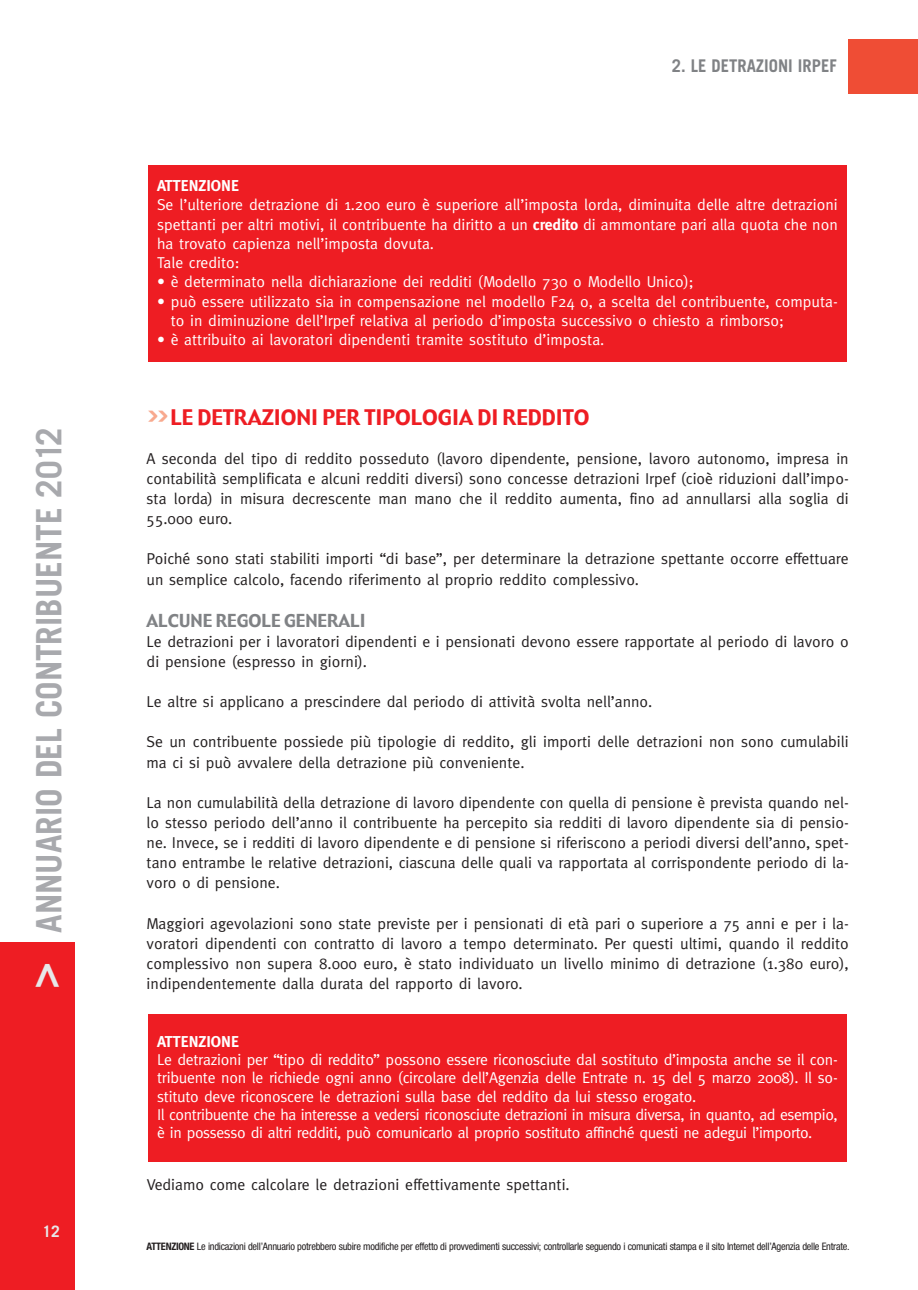
<style>
.page{position:relative;width:918px;height:1290px;background:#fff}
.page>*{position:absolute;margin:0;border:0;box-sizing:border-box;transform-origin:0 0}
.t1{font:700 42px "Trade Gothic";color:#e7e8e9}
.t2{font:700 35px "Trade Gothic";color:#a8a9ad;scale:.95 1}
.t3{font:21px "Gadget";color:#ee1d23}
.t4{font:17.5px "Gadget";color:#808285}
.t5{font:700 17.5px "Trade Gothic";color:#808285;scale:.95 1}
.t6{font:15.75px/20.1px "Meta";color:#231f20;text-align:justify}
.t7{font:15.75px/19.2px "Meta";color:#fff}
.t8{font:700 15.75px "Meta";color:#fff}
.t9{font:700 15.75px "Trade Gothic";color:#e7e8e9}
.t10{font:condensed 10.33px "Helvetica Neue";letter-spacing:-.025em;color:#231f20}
.s1{font-weight:700}
.s2{font-size:26.25px;color:#f8a98e}
</style>
<div class="page">
<div style="left:148px;top:165px;width:698px;height:197px;background:#ee1d23"></div>
<div style="left:148px;top:1014px;width:698px;height:148px;background:#ee1d23"></div>
<div style="left:848px;top:40px;width:70px;height:54px;background:#ef4d35"></div>
<div style="left:0;top:943px;width:74px;height:347px;background:#ee1d23"></div>
<h2 class="t2" style="left:36px;top:933px;width:533px;rotate:-90deg">ANNUARIO DEL CONTRIBUENTE 2012</h2>
<h1 class="t1" style="left:29px;top:988px;width:27px;rotate:-90deg">&gt;</h1>
<p class="t9" style="left:42px;top:1226px;width:19px">12</p>
<p class="t5" style="left:672px;top:59px;width:175px">2. LE DETRAZIONI IRPEF</p>
<p class="t8" style="left:157px;top:176px;width:83px">ATTENZIONE</p>
<p class="t7" style="left:157px;top:195px;width:682px">Se l’ulteriore detrazione di 1.200 euro è superiore all’imposta lorda, diminuita delle altre detrazioni spettanti per altri motivi, il contribuente ha diritto a un <span class="s1">credito</span> di ammontare pari alla quota che non ha trovato capienza nell’imposta dovuta.<br>Tale credito:</p>
<p class="t7" style="left:157px;top:272px;width:538px">• è determinato nella dichiarazione dei redditi (Modello 730 o Modello Unico);</p>
<p class="t7" style="left:171px;top:291px;width:668px;text-indent:-14px">• può essere utilizzato sia in compensazione nel modello F24 o, a scelta del contribuente, computa&shy;to in diminuzione dell’Irpef relativa al periodo d’imposta successivo o chiesto a rimborso;</p>
<p class="t7" style="left:157px;top:330px;width:449px">• è attribuito ai lavoratori dipendenti tramite sostituto d’imposta.</p>
<h3 class="t3" style="left:147px;top:404px;width:444px"><span class="s2">&gt;&gt;</span>LE DETRAZIONI PER TIPOLOGIA DI REDDITO</h3>
<p class="t6" style="left:147px;top:448px;width:703px">A seconda del tipo di reddito posseduto (lavoro dipendente, pensione, lavoro autonomo, impresa in contabilità semplificata e alcuni redditi diversi) sono concesse detrazioni Irpef (cioè riduzioni dall’impo&shy;sta lorda) in misura decrescente man mano che il reddito aumenta, fino ad annullarsi alla soglia di 55.000 euro.</p>
<p class="t6" style="left:147px;top:549px;width:703px">Poiché sono stati stabiliti importi “di base”, per determinare la detrazione spettante occorre effettuare un semplice calcolo, facendo riferimento al proprio reddito complessivo.</p>
<p class="t4" style="left:147px;top:609px;width:220px">ALCUNE REGOLE GENERALI</p>
<p class="t6" style="left:147px;top:631px;width:703px">Le detrazioni per i lavoratori dipendenti e i pensionati devono essere rapportate al periodo di lavoro o di pensione (espresso in giorni).</p>
<p class="t6" style="left:147px;top:692px;width:507px">Le altre si applicano a prescindere dal periodo di attività svolta nell’anno.</p>
<p class="t6" style="left:147px;top:732px;width:703px">Se un contribuente possiede più tipologie di reddito, gli importi delle detrazioni non sono cumulabili ma ci si può avvalere della detrazione più conveniente.</p>
<p class="t6" style="left:147px;top:792px;width:703px">La non cumulabilità della detrazione di lavoro dipendente con quella di pensione è prevista quando nel&shy;lo stesso periodo dell’anno il contribuente ha percepito sia redditi di lavoro dipendente sia di pensio&shy;ne. Invece, se i redditi di lavoro dipendente e di pensione si riferiscono a periodi diversi dell’anno, spet&shy;tano entrambe le relative detrazioni, ciascuna delle quali va rapportata al corrispondente periodo di la&shy;voro o di pensione.</p>
<p class="t6" style="left:147px;top:913px;width:703px">Maggiori agevolazioni sono state previste per i pensionati di età pari o superiore a 75 anni e per i la&shy;voratori dipendenti con contratto di lavoro a tempo determinato. Per questi ultimi, quando il reddito complessivo non supera 8.000 euro, è stato individuato un livello minimo di detrazione (1.380 euro), indipendentemente dalla durata del rapporto di lavoro.</p>
<p class="t8" style="left:157px;top:1032px;width:83px">ATTENZIONE</p>
<p class="t7" style="left:157px;top:1050px;width:682px;line-height:18.4px">Le detrazioni per “tipo di reddito” possono essere riconosciute dal sostituto d’imposta anche se il con&shy;tribuente non le richiede ogni anno (circolare dell’Agenzia delle Entrate n. 15 del 5 marzo 2008). Il so&shy;stituto deve riconoscere le detrazioni sulla base del reddito da lui stesso erogato.<br>Il contribuente che ha interesse a vedersi riconosciute detrazioni in misura diversa, in quanto, ad esempio, è in possesso di altri redditi, può comunicarlo al proprio sostituto affinché questi ne adegui l’importo.</p>
<p class="t6" style="left:147px;top:1175px;width:425px">Vediamo come calcolare le detrazioni effettivamente spettanti.</p>
<p class="t10" style="left:147px;top:1243px;width:704px"><span class="s1">ATTENZIONE</span> Le indicazioni dell’Annuario potrebbero subire modifiche per effetto di provvedimenti successivi; controllarle seguendo i comunicati stampa e il sito Internet dell’Agenzia delle Entrate.</p>
</div>
